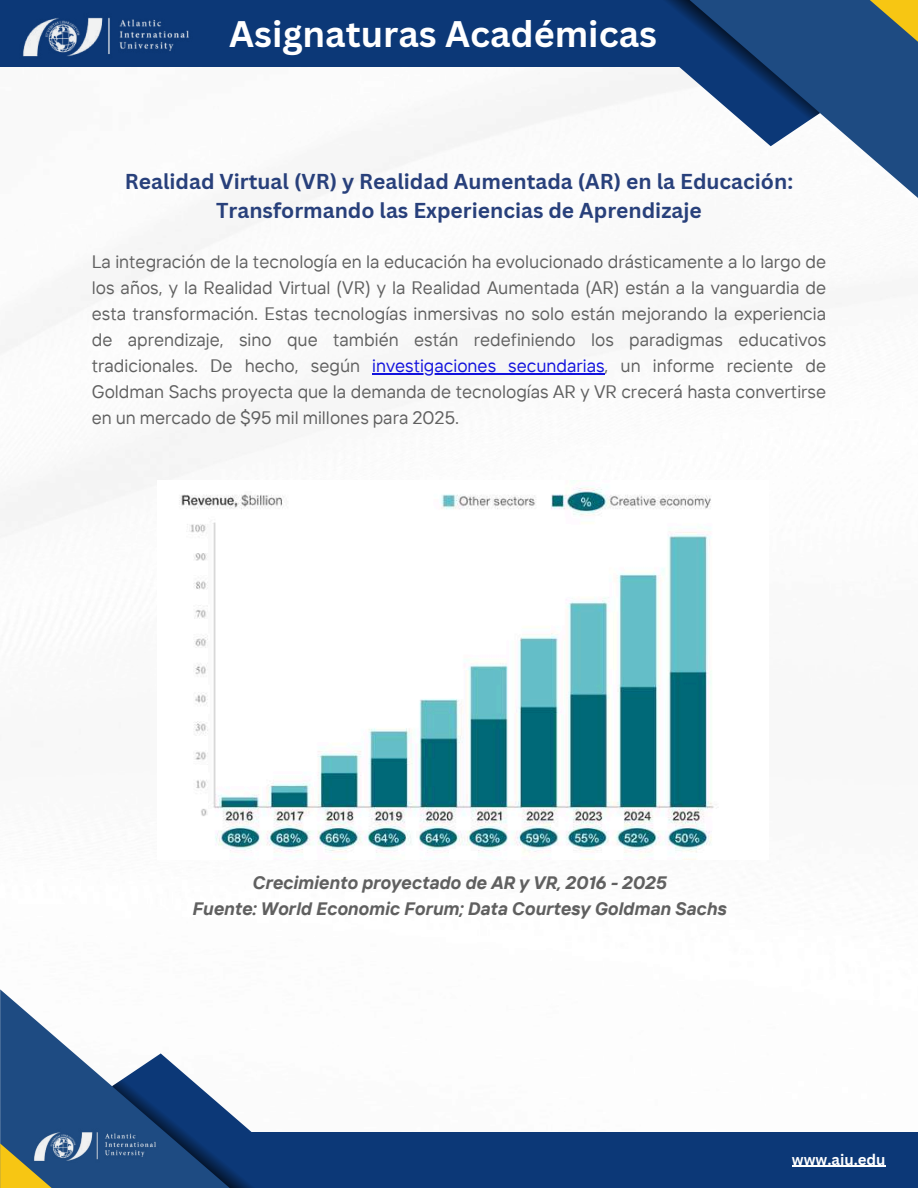
<style>
.page{position:relative;width:918px;height:1188px;background:#fff}
.page>*{position:absolute;margin:0;border:0;box-sizing:border-box;transform-origin:0 0}
.t1{font:700 36px "Canva Sans";color:#fff}
.t2{font:700 24px "Canva Sans";color:#fff}
.t3{font:700 21px/29.2px "Canva Sans";color:#28407b;text-align:center}
.t4{font:18px/25.8px "TT Interphases";color:#606060;text-align:justify}
.t5{font:italic 700 18px/25.8px "TT Interphases";color:#606060;text-align:center}
.t6{font:700 15px "Canva Sans";color:#fff}
.s1{color:#1112dd}
</style>
<div class="page">
<img style="left:0;top:66px;width:895px;height:794px">
<div style="left:0;top:0;width:699px;height:66px;background:#0c3877"></div>
<svg style="left:648px;top:0;width:270px;height:211px"></svg>
<svg style="left:828px;top:0;width:90px;height:55px;background:#4a646b"></svg>
<svg style="left:560px;top:0;width:260px;height:146px"></svg>
<img style="left:20px;top:17px;width:172px;height:50px">
<div style="left:175px;top:1132px;width:743px;height:56px;background:#0c3877"></div>
<svg style="left:0;top:989px;width:112px;height:199px;fill:#1e4b82"></svg>
<svg style="left:0;top:1143px;width:104px;height:45px;background:#757c55"></svg>
<svg style="left:112px;top:1053px;width:140px;height:135px"></svg>
<img style="left:31px;top:1124px;width:127px;height:44px">
<hr style="left:372px;top:373px;width:233px;height:1px;background:#1112dd">
<img style="left:158px;top:480px;width:611px;height:379px">
<hr style="left:792px;top:1166px;width:94px;height:1px;background:#fff">
<h2 class="t2" style="left:331px;top:8px;width:296px">AIU Student Publications</h2>
<h1 class="t1" style="left:229px;top:9px;width:429px">Asignaturas Académicas</h1>
<p class="t3" style="left:125px;top:166px;width:670px">Realidad Virtual (VR) y Realidad Aumentada (AR) en la Educación:<br>Transformando las Experiencias de Aprendizaje</p>
<p class="t4" style="left:92px;top:249px;width:736px">La integración de la tecnología en la educación ha evolucionado drásticamente a lo largo de los años, y la Realidad Virtual (VR) y la Realidad Aumentada (AR) están a la vanguardia de esta transformación. Estas tecnologías inmersivas no solo están mejorando la experiencia de aprendizaje, sino que también están redefiniendo los paradigmas educativos tradicionales. De hecho, según <span class="s1">investigaciones secundarias</span>, un informe reciente de Goldman Sachs proyecta que la demanda de tecnologías AR y VR crecerá hasta convertirse en un mercado de $95 mil millones para 2025.</p>
<p class="t5" style="left:192px;top:870px;width:536px">Crecimiento proyectado de AR y VR, 2016 - 2025<br>Fuente: World Economic Forum; Data Courtesy Goldman Sachs</p>
<p class="t6" style="left:792px;top:1149px;width:95px">www.aiu.edu</p>
</div>
